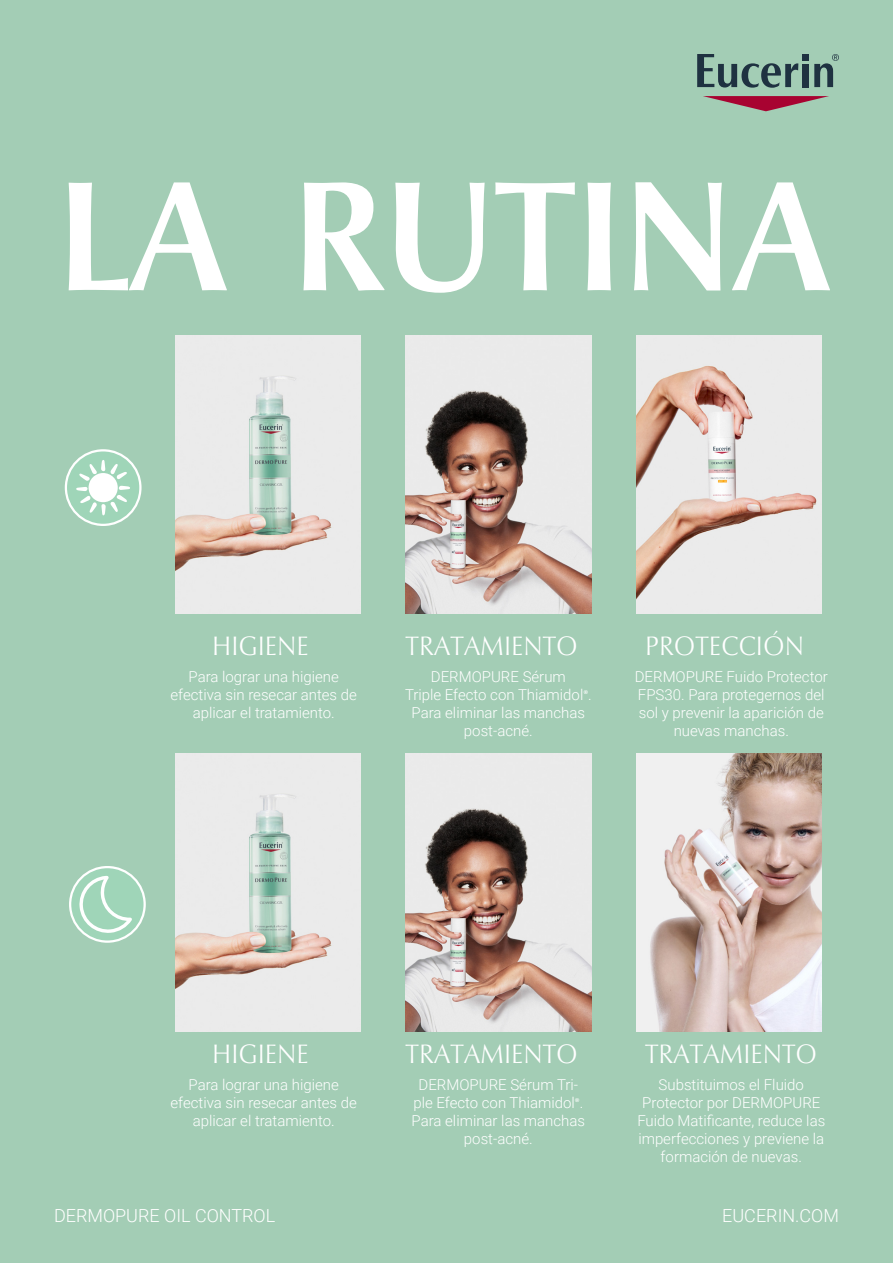
<style>
.page{position:relative;width:893px;height:1263px;background:#a3cdb5}
.page>*{position:absolute;margin:0;border:0;box-sizing:border-box;transform-origin:0 0}
.t1{font:700 157.5px "Eucerina Europe";color:#fff}
.t2{font:300 27px "Eucerina Europe";color:#fff}
.t3{font:300 18px "Roboto";color:#fff}
.t4{font:300 15px/18px "Roboto";color:#fff;text-align:center}
.s1{font-family:"Minion Pro";font-weight:700}
</style>
<div class="page">
<svg style="left:703px;top:96px;width:126px;height:15px"></svg>
<svg style="left:814px;top:54px;width:25px;height:33px"></svg>
<svg style="left:697px;top:54px;width:111px;height:34px"></svg>
<div style="left:802px;top:64px;width:6px;height:23px;background:#1f3241"></div>
<img style="left:175px;top:336px;width:186px;height:278px">
<img style="left:175px;top:754px;width:186px;height:278px">
<img style="left:406px;top:336px;width:185px;height:278px">
<img style="left:406px;top:754px;width:185px;height:278px">
<img style="left:636px;top:336px;width:185px;height:278px">
<img style="left:636px;top:754px;width:185px;height:278px">
<svg style="left:66px;top:450px;width:74px;height:75px"></svg>
<div style="left:65px;top:449px;width:77px;height:77px;border:2px solid #fff;border-radius:50%"></div>
<svg style="left:76px;top:460px;width:54px;height:56px"></svg>
<div style="left:89px;top:473px;width:29px;height:29px;background:#fff;border-radius:50%"></div>
<svg style="left:70px;top:867px;width:75px;height:75px"></svg>
<div style="left:69px;top:866px;width:77px;height:77px;border:2px solid #fff;border-radius:50%"></div>
<svg style="left:80px;top:874px;width:57px;height:59px"></svg>
<h1 class="t1" style="left:57px;top:146px;width:777px">LA RUTINA</h1>
<h2 class="t2" style="left:212px;top:631px;width:98px">HIGIENE</h2>
<p class="t4" style="left:171px;top:667px;width:188px">Para lograr una higiene efectiva sin resecar antes de aplicar el tratamiento.</p>
<h2 class="t2" style="left:406px;top:631px;width:174px">TRATAMIENTO</h2>
<p class="t4" style="left:405px;top:667px;width:188px">DERMOPURE Sérum<br>Triple Efecto con Thiamidol<span class="s1">®</span>.<br>Para eliminar las manchas post-acné.</p>
<h2 class="t2" style="left:645px;top:631px;width:160px">PROTECCIÓN</h2>
<p class="t4" style="left:635px;top:667px;width:195px">DERMOPURE Fuido Protector<br>FPS30. Para protegernos del sol y prevenir la aparición de nuevas manchas.</p>
<h2 class="t2" style="left:212px;top:1038px;width:98px">HIGIENE</h2>
<p class="t4" style="left:171px;top:1075px;width:188px">Para lograr una higiene efectiva sin resecar antes de aplicar el tratamiento.</p>
<h2 class="t2" style="left:406px;top:1038px;width:174px">TRATAMIENTO</h2>
<p class="t4" style="left:412px;top:1075px;width:175px">DERMOPURE Sérum Tri&shy;ple Efecto con Thiamidol<span class="s1">®</span>.<br>Para eliminar las manchas post-acné.</p>
<h2 class="t2" style="left:645px;top:1038px;width:174px">TRATAMIENTO</h2>
<p class="t4" style="left:637px;top:1075px;width:189px">Substituimos el Fluido<br>Protector por DERMOPURE<br>Fuido Matificante, reduce las imperfecciones y previene la formación de nuevas.</p>
<p class="t3" style="left:54px;top:1203px;width:223px">DERMOPURE OIL CONTROL</p>
<p class="t3" style="left:722px;top:1203px;width:118px">EUCERIN.COM</p>
</div>
